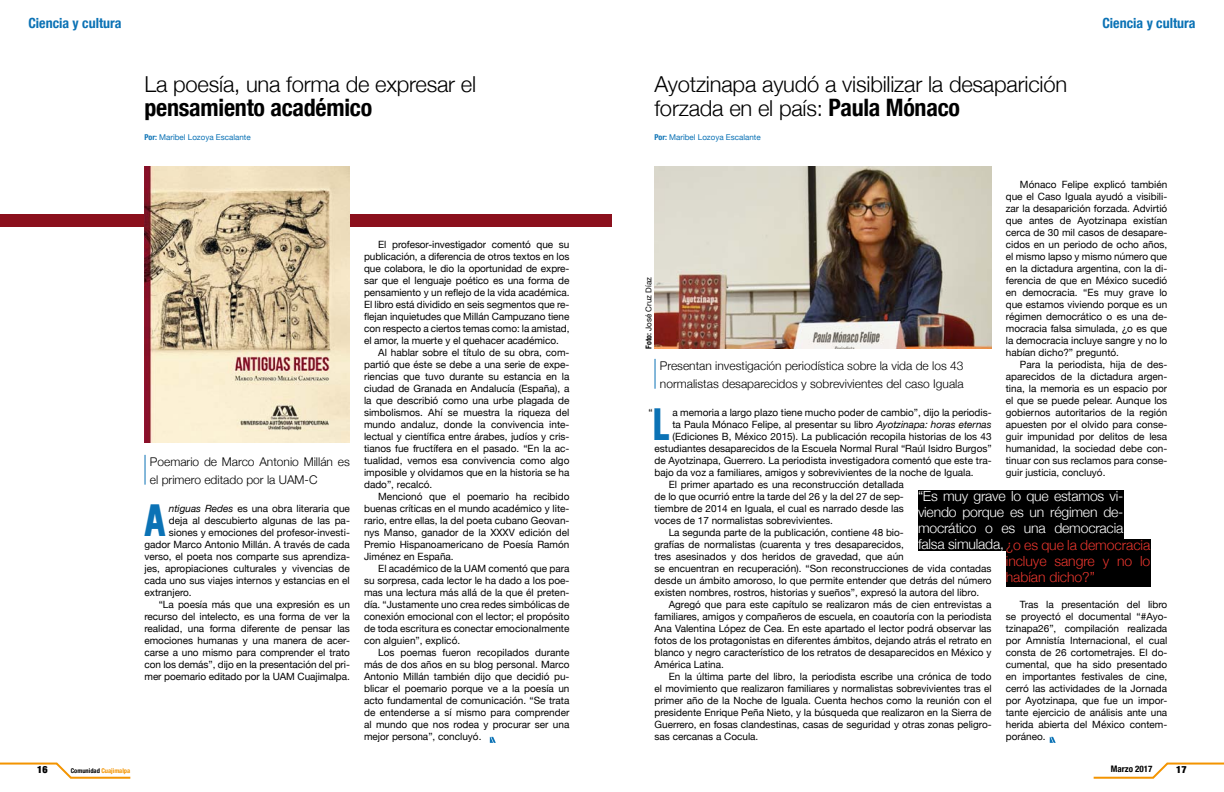
<style>
.page{position:relative;width:1224px;height:792px;background:#fff}
.page>*{position:absolute;margin:0;border:0;box-sizing:border-box;transform-origin:0 0}
.t1{font:41.3px "Jersey M54";color:#0b72b5}
.t2{font:700 condensed 24px "Helvetica Neue";letter-spacing:-.01em;color:#000}
.t3{font:300 22px/24px "Helvetica Neue";letter-spacing:-.01em;color:#000}
.t4{font:300 14px "Helvetica Neue";letter-spacing:-.015em;color:#fff}
.t5{font:300 14px "Helvetica Neue";letter-spacing:-.005em;color:#e5352d}
.t6{font:700 condensed 14px "Helvetica Neue";color:#0b72b5}
.t7{font:300 12px/18px "Helvetica Neue";color:#000}
.t8{font:10px/12px "Helvetica Neue";color:#000;text-align:justify}
.t9{font:900 condensed 10px "Helvetica Neue";color:#000}
.t10{font:700 condensed 9px "Helvetica Neue";color:#000}
.t11{font:8px "Helvetica Neue";color:#0b72b5}
.t12{font:8px "Helvetica Neue";color:#000}
.t13{font:700 condensed 6.5px "Helvetica Neue";color:#f39400}
.s1{font-weight:700;font-stretch:condensed}
.s2{font-style:italic}
.s3{font-weight:700;font-stretch:condensed;font-size:24px}
.s4{color:#fff}
.s5{color:#000}
</style>
<div class="page">
<svg style="left:0;top:762px;width:131px;height:17px"></svg>
<svg style="left:1093px;top:762px;width:131px;height:17px"></svg>
<div style="left:918px;top:491px;width:205px;height:60px;background:#000"></div>
<div style="left:1006px;top:539px;width:144px;height:48px;background:#000"></div>
<div style="left:0;top:215px;width:612px;height:12px;background:#8b101d"></div>
<hr style="left:145px;top:455px;width:1px;height:30px;background:#0b72b5">
<hr style="left:655px;top:359px;width:1px;height:30px;background:#0b72b5">
<svg style="left:490px;top:737px;width:6px;height:6px"></svg>
<img style="left:145px;top:167px;width:205px;height:276px">
<img style="left:655px;top:167px;width:337px;height:181px">
<svg style="left:1050px;top:737px;width:6px;height:6px"></svg>
<h3 class="t6" style="left:28px;top:11px;width:95px">Ciencia y cultura</h3>
<h3 class="t6" style="left:1102px;top:11px;width:95px">Ciencia y cultura</h3>
<h3 class="t3" style="left:145px;top:71px;width:333px">La poesía, una forma de expresar el</h3>
<h2 class="t2" style="left:145px;top:88px;width:229px">pensamiento académico</h2>
<p class="t11" style="left:145px;top:130px;width:108px"><span class="s1">Por:</span> Maribel Lozoya Escalante</p>
<p class="t7" style="left:150px;top:453px;width:201px">Poemario de Marco Antonio Millán es el primero editado por la UAM-C</p>
<h1 class="t1" style="left:143px;top:498px;width:25px">A</h1>
<p class="t8" style="left:169px;top:502px;width:183px"><span class="s2">ntiguas Redes</span> es una obra literaria que</p>
<p class="t8" style="left:169px;top:514px;width:183px">deja al descubierto algunas de las pa-</p>
<p class="t8" style="left:169px;top:526px;width:183px">siones y emociones del profesor-investi-</p>
<p class="t8" style="left:145px;top:538px;width:207px">gador Marco Antonio Millán. A través de cada</p>
<p class="t8" style="left:145px;top:550px;width:207px">verso, el poeta nos comparte sus aprendiza-</p>
<p class="t8" style="left:145px;top:562px;width:207px">jes, apropiaciones culturales y vivencias de</p>
<p class="t8" style="left:145px;top:574px;width:207px">cada uno sus viajes internos y estancias en el</p>
<p class="t8" style="left:145px;top:586px;width:49px">extranjero.</p>
<p class="t8" style="left:159px;top:598px;width:193px">“La poesía más que una expresión es un</p>
<p class="t8" style="left:145px;top:610px;width:207px">recurso del intelecto, es una forma de ver la</p>
<p class="t8" style="left:145px;top:622px;width:207px">realidad, una forma diferente de pensar las</p>
<p class="t8" style="left:145px;top:634px;width:207px">emociones humanas y una manera de acer-</p>
<p class="t8" style="left:145px;top:646px;width:207px">carse a uno mismo para comprender el trato</p>
<p class="t8" style="left:145px;top:658px;width:207px">con los demás”, dijo en la presentación del pri-</p>
<p class="t8" style="left:145px;top:670px;width:207px">mer poemario editado por la UAM Cuajimalpa.</p>
<p class="t8" style="left:364px;top:238px;width:207px;text-indent:14px">El profesor-investigador comentó que su publicación, a diferencia de otros textos en los que colabora, le dio la oportunidad de expre&shy;sar que el lenguaje poético es una forma de pensamiento y un reflejo de la vida académica.<br>El libro está dividido en seis segmentos que re&shy;flejan inquietudes que Millán Campuzano tiene con respecto a ciertos temas como: la amistad, el amor, la muerte y el quehacer académico.</p>
<p class="t8" style="left:364px;top:346px;width:207px;text-indent:14px">Al hablar sobre el título de su obra, com&shy;partió que éste se debe a una serie de expe&shy;riencias que tuvo durante su estancia en la ciudad de Granada en Andalucía (España), a la que describió como una urbe plagada de simbolismos. Ahí se muestra la riqueza del mundo andaluz, donde la convivencia inte&shy;lectual y científica entre árabes, judíos y cris&shy;tianos fue fructífera en el pasado. “En la ac&shy;tualidad, vemos esa convivencia como algo imposible y olvidamos que en la historia se ha dado”, recalcó.</p>
<p class="t8" style="left:364px;top:490px;width:207px;text-indent:14px">Mencionó que el poemario ha recibido buenas críticas en el mundo académico y lite&shy;rario, entre ellas, la del poeta cubano Geovan&shy;nys Manso, ganador de la XXXV edición del Premio Hispanoamericano de Poesía Ramón Jiménez en España.</p>
<p class="t8" style="left:364px;top:562px;width:207px;text-indent:14px">El académico de la UAM comentó que para su sorpresa, cada lector le ha dado a los poe&shy;mas una lectura más allá de la que él preten&shy;día. “Justamente uno crea redes simbólicas de conexión emocional con el lector; el propósito de toda escritura es conectar emocionalmente con alguien”, explicó.</p>
<p class="t8" style="left:364px;top:646px;width:207px;text-indent:14px">Los poemas fueron recopilados durante más de dos años en su blog personal. Marco Antonio Millán también dijo que decidió pu&shy;blicar el poemario porque ve a la poesía un acto fundamental de comunicación. “Se trata de entenderse a sí mismo para comprender al mundo que nos rodea y procurar ser una mejor persona”, concluyó.</p>
<h3 class="t3" style="left:655px;top:71px;width:414px">Ayotzinapa ayudó a visibilizar la desaparición forzada en el país: <span class="s3">Paula Mónaco</span></h3>
<p class="t11" style="left:655px;top:130px;width:108px"><span class="s1">Por:</span> Maribel Lozoya Escalante</p>
<p class="t12" style="left:642px;top:349px;width:73px;rotate:-90deg"><span class="s1">Foto:</span> José Cruz Díaz</p>
<p class="t7" style="left:660px;top:357px;width:305px">Presentan investigación periodística sobre la vida de los 43 normalistas desaparecidos y sobrevivientes del caso Iguala</p>
<h1 class="t1" style="left:653px;top:402px;width:19px">L</h1>
<p class="t8" style="left:672px;top:406px;width:321px">a memoria a largo plazo tiene mucho poder de cambio”, dijo la periodis-</p>
<p class="t8" style="left:649px;top:406px;width:6px">“</p>
<p class="t8" style="left:672px;top:418px;width:321px">ta Paula Mónaco Felipe, al presentar su libro <span class="s2">Ayotzinapa: horas eternas</span></p>
<p class="t8" style="left:672px;top:430px;width:321px">(Ediciones B, México 2015). La publicación recopila historias de los 43</p>
<p class="t8" style="left:655px;top:442px;width:339px">estudiantes desaparecidos de la Escuela Normal Rural “Raúl Isidro Burgos”</p>
<p class="t8" style="left:655px;top:454px;width:339px">de Ayotzinapa, Guerrero. La periodista investigadora comentó que este tra-</p>
<p class="t8" style="left:655px;top:466px;width:321px">bajo da voz a familiares, amigos y sobrevivientes de la noche de Iguala.</p>
<p class="t8" style="left:1006px;top:178px;width:163px;text-indent:14px">Mónaco Felipe explicó también que el Caso Iguala ayudó a visibili&shy;zar la desaparición forzada. Advirtió que antes de Ayotzinapa existían cerca de 30 mil casos de desapare&shy;cidos en un periodo de ocho años, el mismo lapso y mismo número que en la dictadura argentina, con la di&shy;ferencia de que en México sucedió en democracia. “Es muy grave lo que estamos viviendo porque es un régimen democrático o es una de&shy;mocracia falsa simulada, ¿o es que la democracia incluye sangre y no lo habían dicho?” preguntó.</p>
<p class="t8" style="left:1006px;top:358px;width:163px;text-indent:14px">Para la periodista, hija de des&shy;aparecidos de la dictadura argen&shy;tina, la memoria es un espacio por el que se puede pelear. Aunque los gobiernos autoritarios de la región apuesten por el olvido para conse&shy;guir impunidad por delitos de lesa humanidad, la sociedad debe con&shy;tinuar con sus reclamos para conse&shy;guir justicia, concluyó.</p>
<p class="t8" style="left:655px;top:478px;width:251px;text-indent:14px">El primer apartado es una reconstrucción detallada de lo que ocurrió entre la tarde del 26 y la del 27 de sep&shy;tiembre de 2014 en Iguala, el cual es narrado desde las voces de 17 normalistas sobrevivientes.</p>
<p class="t8" style="left:655px;top:526px;width:251px;text-indent:14px">La segunda parte de la publicación, contiene 48 bio&shy;grafías de normalistas (cuarenta y tres desaparecidos, tres asesinados y dos heridos de gravedad, que aún</p>
<h3 class="t4" style="left:918px;top:485px;width:207px">“Es muy grave lo que estamos vi-</h3>
<h3 class="t4" style="left:918px;top:501px;width:207px">viendo porque es un régimen de-</h3>
<h3 class="t4" style="left:918px;top:517px;width:207px">mocrático o es una democracia</h3>
<h3 class="t5" style="left:918px;top:533px;width:234px"><span class="s4">falsa simulada,</span> ¿o es que la democracia</h3>
<h3 class="t5" style="left:1006px;top:549px;width:146px">incluye sangre y no lo</h3>
<h3 class="t5" style="left:1006px;top:565px;width:91px">habían dicho?”</h3>
<p class="t8" style="left:655px;top:562px;width:339px">se encuentran en recuperación). “Son reconstrucciones de vida contadas desde un ámbito amoroso, lo que permite entender que detrás del número existen nombres, rostros, historias y sueños”, expresó la autora del libro.</p>
<p class="t8" style="left:655px;top:598px;width:339px;text-indent:14px">Agregó que para este capítulo se realizaron más de cien entrevistas a familiares, amigos y compañeros de escuela, en coautoría con la periodista Ana Valentina López de Cea. En este apartado el lector podrá observar las fotos de los protagonistas en diferentes ámbitos, dejando atrás el retrato en blanco y negro característico de los retratos de desaparecidos en México y América Latina.</p>
<p class="t8" style="left:655px;top:670px;width:339px;text-indent:14px">En la última parte del libro, la periodista escribe una crónica de todo el movimiento que realizaron familiares y normalistas sobrevivientes tras el primer año de la Noche de Iguala. Cuenta hechos como la reunión con el presidente Enrique Peña Nieto, y la búsqueda que realizaron en la Sierra de Guerrero, en fosas clandestinas, casas de seguridad y otras zonas peligro&shy;sas cercanas a Cocula.</p>
<p class="t8" style="left:1006px;top:598px;width:163px;text-indent:14px">Tras la presentación del libro se proyectó el documental “#Ayo&shy;tzinapa26”, compilación realizada por Amnistía Internacional, el cual consta de 26 cortometrajes. El do&shy;cumental, que ha sido presentado en importantes festivales de cine, cerró las actividades de la Jornada por Ayotzinapa, que fue un impor&shy;tante ejercicio de análisis ante una herida abierta del México contem&shy;poráneo.</p>
<p class="t9" style="left:37px;top:762px;width:12px">16</p>
<p class="t13" style="left:71px;top:766px;width:61px"><span class="s5">Comunidad</span> Cuajimalpa</p>
<p class="t10" style="left:1111px;top:762px;width:43px">Marzo 2017</p>
<p class="t9" style="left:1176px;top:762px;width:12px">17</p>
</div>
